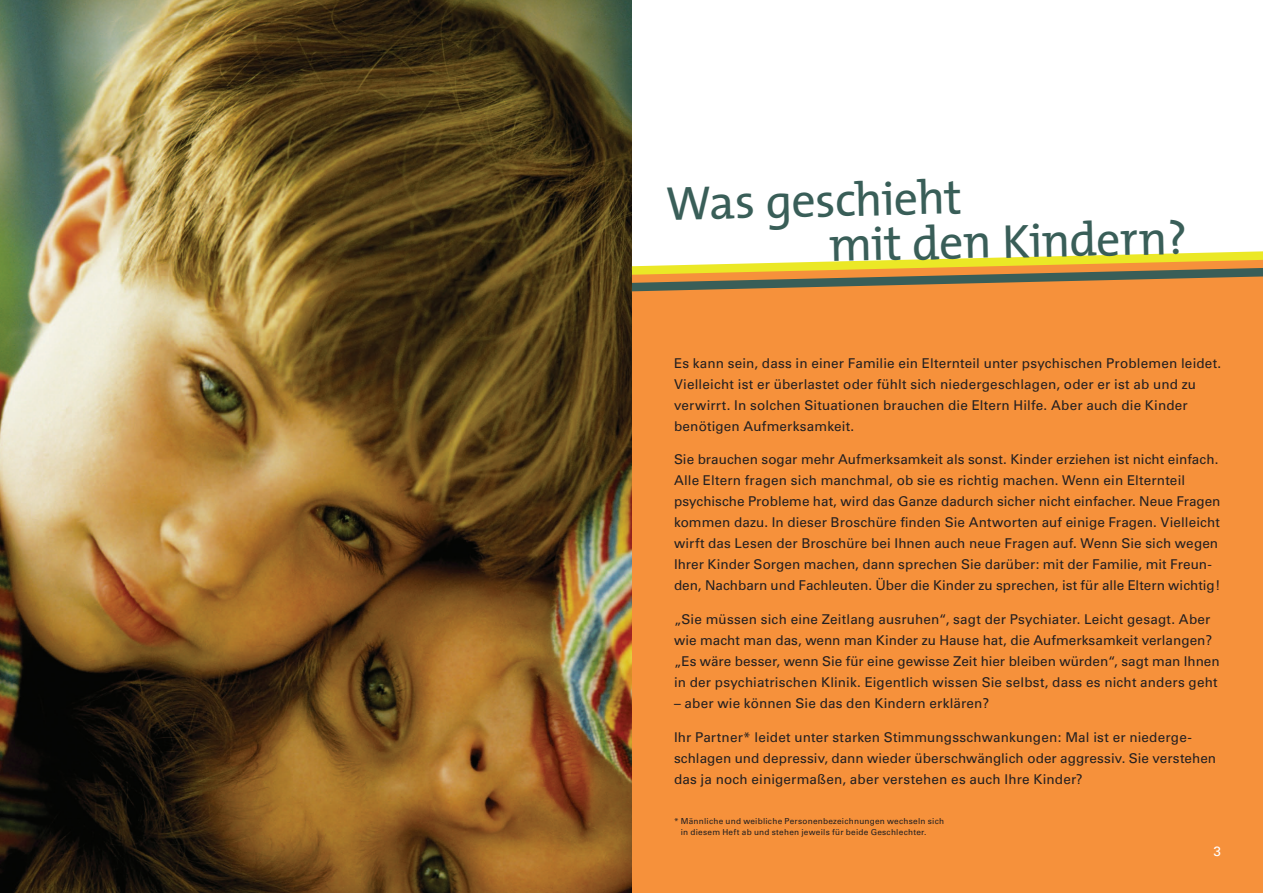
<style>
.page{position:relative;width:1263px;height:893px;background:#fff}
.page>*{position:absolute;margin:0;border:0;box-sizing:border-box;transform-origin:0 0}
.t1{font:48px/44.1px "The Mix";color:#395e58}
.t2{font:13.5px/21px "Univers";letter-spacing:.01em;color:#231f20}
.t3{font:13.5px "Univers";color:#fff}
.t4{font:8.25px/10.5px "Univers";letter-spacing:.03em;color:#231f20}
</style>
<div class="page">
<div style="left:631px;top:291px;width:632px;height:602px;background:#f6913b"></div>
<svg style="left:631px;top:251px;width:632px;height:40px"></svg>
<img style="left:0;top:0;width:631px;height:893px">
<h1 class="t1" style="left:827px;top:177px;width:360px;text-indent:-162px;rotate:-1deg">Was geschieht<br>mit den Kindern?</h1>
<p class="t2" style="left:674px;top:352px;width:549px">Es kann sein, dass in einer Familie ein Elternteil unter psychischen Problemen leidet.<br>Vielleicht ist er überlastet oder fühlt sich niedergeschlagen, oder er ist ab und zu verwirrt. In solchen Situationen brauchen die Eltern Hilfe. Aber auch die Kinder benötigen Aufmerksamkeit.</p>
<p class="t2" style="left:674px;top:449px;width:548px">Sie brauchen sogar mehr Aufmerksamkeit als sonst. Kinder erziehen ist nicht einfach.<br>Alle Eltern fragen sich manchmal, ob sie es richtig machen. Wenn ein Elternteil psychische Probleme hat, wird das Ganze dadurch sicher nicht einfacher. Neue Fragen kommen dazu. In dieser Broschüre finden Sie Antworten auf einige Fragen. Vielleicht wirft das Lesen der Broschüre bei Ihnen auch neue Fragen auf. Wenn Sie sich wegen Ihrer Kinder Sorgen machen, dann sprechen Sie darüber: mit der Familie, mit Freun&shy;den, Nachbarn und Fachleuten. Über die Kinder zu sprechen, ist für alle Eltern wichtig!</p>
<p class="t2" style="left:674px;top:609px;width:547px">„Sie müssen sich eine Zeitlang ausruhen“, sagt der Psychiater. Leicht gesagt. Aber wie macht man das, wenn man Kinder zu Hause hat, die Aufmerksamkeit verlangen? „Es wäre besser, wenn Sie für eine gewisse Zeit hier bleiben würden“, sagt man Ihnen in der psychiatrischen Klinik. Eigentlich wissen Sie selbst, dass es nicht anders geht</p>
<p class="t2" style="left:674px;top:693px;width:317px">– aber wie können Sie das den Kindern erklären?</p>
<p class="t2" style="left:674px;top:727px;width:544px">Ihr Partner* leidet unter starken Stimmungsschwankungen: Mal ist er niederge&shy;schlagen und depressiv, dann wieder überschwänglich oder aggressiv. Sie verstehen das ja noch einigermaßen, aber verstehen es auch Ihre Kinder?</p>
<p class="t4" style="left:681px;top:816px;width:265px;text-indent:-7px">* Männliche und weibliche Personenbezeichnungen wechseln sich in diesem Heft ab und stehen jeweils für beide Geschlechter.</p>
<p class="t3" style="left:1213px;top:843px;width:9px">3</p>
</div>
